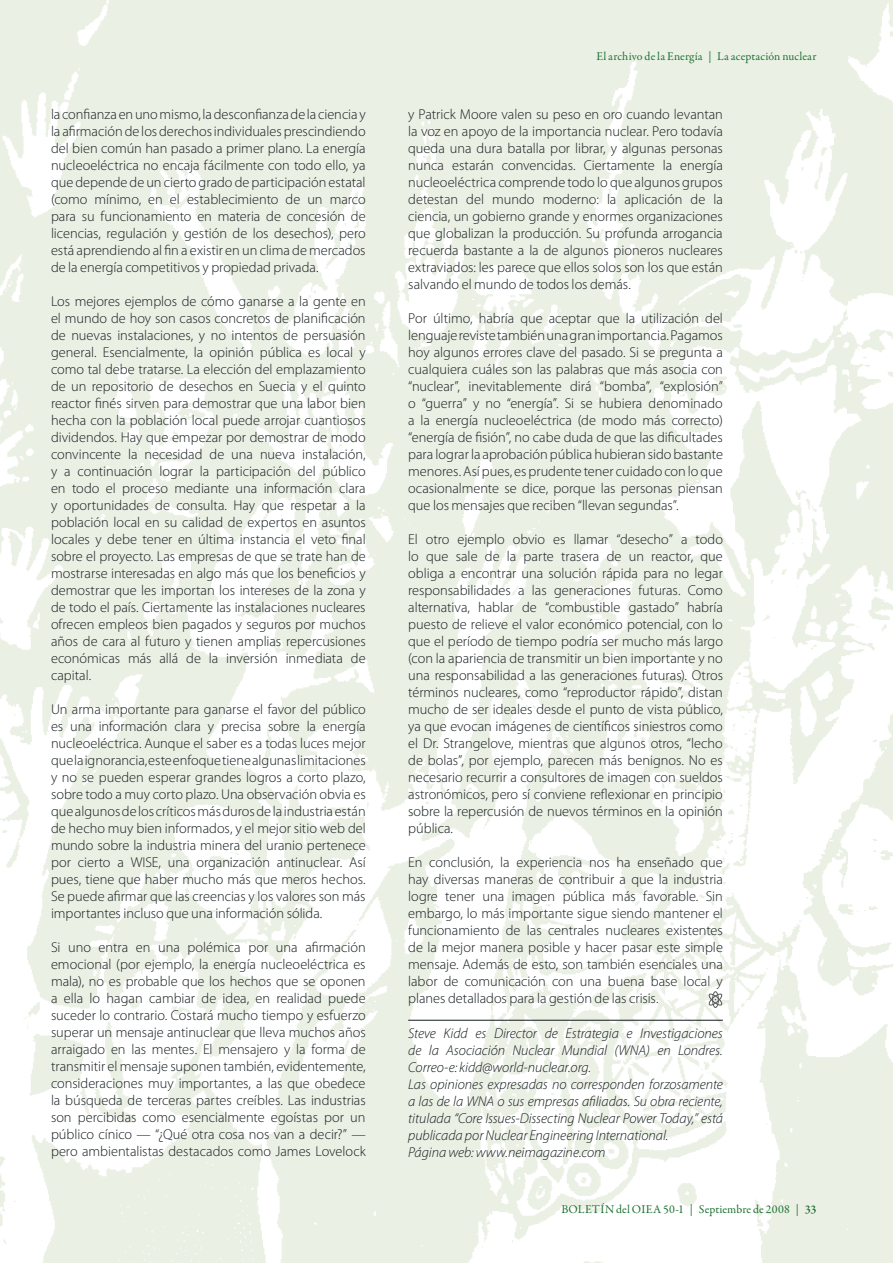
<style>
.page{position:relative;width:893px;height:1263px;background:#fff}
.page>*{position:absolute;margin:0;border:0;box-sizing:border-box;transform-origin:0 0}
.t1{font:300 14.4px/17px "Myriad Pro";color:#141b1e;text-align:justify}
.t2{font:italic 300 14.4px/17px "Myriad Pro";color:#141b1e}
.t3{font:12px "Garamond Premr Pro";letter-spacing:.01em;color:#1e7234}
.s1{font-weight:600}
</style>
<div class="page">
<img style="left:0;top:0;width:893px;height:1263px">
<hr style="left:408px;top:1020px;width:315px;height:1px;background:#141b1e">
<div style="left:712px;top:991px;width:6px;height:17px;border:1px solid #57585a;border-radius:50%"></div>
<svg style="left:708px;top:993px;width:15px;height:13px"></svg>
<p class="t1" style="left:51px;top:107px;width:316px">la confianza en uno mismo, la desconfianza de la ciencia y la afirmación de los derechos individuales prescindiendo del bien común han pasado a primer plano. La energía nucleoeléctrica no encaja fácilmente con todo ello, ya que depende de un cierto grado de participación estatal (como mínimo, en el establecimiento de un marco para su funcionamiento en materia de concesión de licencias, regulación y gestión de los desechos), pero está aprendiendo al fin a existir en un clima de mercados de la energía competitivos y propiedad privada.</p>
<p class="t1" style="left:51px;top:294px;width:316px">Los mejores ejemplos de cómo ganarse a la gente en el mundo de hoy son casos concretos de planificación de nuevas instalaciones, y no intentos de persuasión general. Esencialmente, la opinión pública es local y como tal debe tratarse. La elección del emplazamiento de un repositorio de desechos en Suecia y el quinto reactor finés sirven para demostrar que una labor bien hecha con la población local puede arrojar cuantiosos dividendos. Hay que empezar por demostrar de modo convincente la necesidad de una nueva instalación, y a continuación lograr la participación del público en todo el proceso mediante una información clara y oportunidades de consulta. Hay que respetar a la población local en su calidad de expertos en asuntos locales y debe tener en última instancia el veto final sobre el proyecto. Las empresas de que se trate han de mostrarse interesadas en algo más que los beneficios y demostrar que les importan los intereses de la zona y de todo el país. Ciertamente las instalaciones nucleares ofrecen empleos bien pagados y seguros por muchos años de cara al futuro y tienen amplias repercusiones económicas más allá de la inversión inmediata de capital.</p>
<p class="t1" style="left:51px;top:702px;width:316px">Un arma importante para ganarse el favor del público es una información clara y precisa sobre la energía nucleoeléctrica. Aunque el saber es a todas luces mejor que la ignorancia, este enfoque tiene algunas limitaciones y no se pueden esperar grandes logros a corto plazo, sobre todo a muy corto plazo. Una observación obvia es que algunos de los críticos más duros de la industria están de hecho muy bien informados, y el mejor sitio web del mundo sobre la industria minera del uranio pertenece por cierto a WISE, una organización antinuclear. Así pues, tiene que haber mucho más que meros hechos.<br>Se puede afirmar que las creencias y los valores son más importantes incluso que una información sólida.</p>
<p class="t1" style="left:51px;top:940px;width:316px">Si uno entra en una polémica por una afirmación emocional (por ejemplo, la energía nucleoeléctrica es mala), no es probable que los hechos que se oponen a ella lo hagan cambiar de idea, en realidad puede suceder lo contrario. Costará mucho tiempo y esfuerzo superar un mensaje antinuclear que lleva muchos años arraigado en las mentes. El mensajero y la forma de transmitir el mensaje suponen también, evidentemente, consideraciones muy importantes, a las que obedece la búsqueda de terceras partes creíbles. Las industrias son percibidas como esencialmente egoístas por un público cínico — “¿Qué otra cosa nos van a decir?” — pero ambientalistas destacados como James Lovelock</p>
<p class="t3" style="left:596px;top:51px;width:222px">El archivo de la Energía | La aceptación nuclear</p>
<p class="t1" style="left:408px;top:107px;width:316px">y Patrick Moore valen su peso en oro cuando levantan la voz en apoyo de la importancia nuclear. Pero todavía queda una dura batalla por librar, y algunas personas nunca estarán convencidas. Ciertamente la energía nucleoeléctrica comprende todo lo que algunos grupos detestan del mundo moderno: la aplicación de la ciencia, un gobierno grande y enormes organizaciones que globalizan la producción. Su profunda arrogancia recuerda bastante a la de algunos pioneros nucleares extraviados: les parece que ellos solos son los que están salvando el mundo de todos los demás.</p>
<p class="t1" style="left:408px;top:311px;width:316px">Por último, habría que aceptar que la utilización del lenguaje reviste también una gran importancia. Pagamos hoy algunos errores clave del pasado. Si se pregunta a cualquiera cuáles son las palabras que más asocia con “nuclear”, inevitablemente dirá “bomba”, “explosión” o “guerra” y no “energía”. Si se hubiera denominado a la energía nucleoeléctrica (de modo más correcto) “energía de fisión”, no cabe duda de que las dificultades para lograr la aprobación pública hubieran sido bastante menores. Así pues, es prudente tener cuidado con lo que ocasionalmente se dice, porque las personas piensan que los mensajes que reciben “llevan segundas”.</p>
<p class="t1" style="left:408px;top:532px;width:316px">El otro ejemplo obvio es llamar “desecho” a todo lo que sale de la parte trasera de un reactor, que obliga a encontrar una solución rápida para no legar responsabilidades a las generaciones futuras. Como alternativa, hablar de “combustible gastado” habría puesto de relieve el valor económico potencial, con lo que el período de tiempo podría ser mucho más largo (con la apariencia de transmitir un bien importante y no una responsabilidad a las generaciones futuras). Otros términos nucleares, como “reproductor rápido”, distan mucho de ser ideales desde el punto de vista público, ya que evocan imágenes de científicos siniestros como el Dr. Strangelove, mientras que algunos otros, “lecho de bolas”, por ejemplo, parecen más benignos. No es necesario recurrir a consultores de imagen con sueldos astronómicos, pero sí conviene reflexionar en principio sobre la repercusión de nuevos términos en la opinión pública.</p>
<p class="t1" style="left:408px;top:855px;width:316px">En conclusión, la experiencia nos ha enseñado que hay diversas maneras de contribuir a que la industria logre tener una imagen pública más favorable. Sin embargo, lo más importante sigue siendo mantener el funcionamiento de las centrales nucleares existentes de la mejor manera posible y hacer pasar este simple mensaje. Además de esto, son también esenciales una labor de comunicación con una buena base local y planes detallados para la gestión de las crisis.</p>
<p class="t2" style="left:408px;top:1025px;width:316px">Steve Kidd es Director de Estrategia e Investigaciones de la Asociación Nuclear Mundial (WNA) en Londres.<br>Correo-e: kidd@world-nuclear.org.<br>Las opiniones expresadas no corresponden forzosamente a las de la WNA o sus empresas afiliadas. Su obra reciente, titulada “Core Issues-Dissecting Nuclear Power Today,” está publicada por Nuclear Engineering International.<br>Página web: www.neimagazine.com</p>
<p class="t3" style="left:561px;top:1204px;width:257px">BOLETÍN del OIEA 50-1 | Septiembre de 2008 | <span class="s1">33</span></p>
</div>
